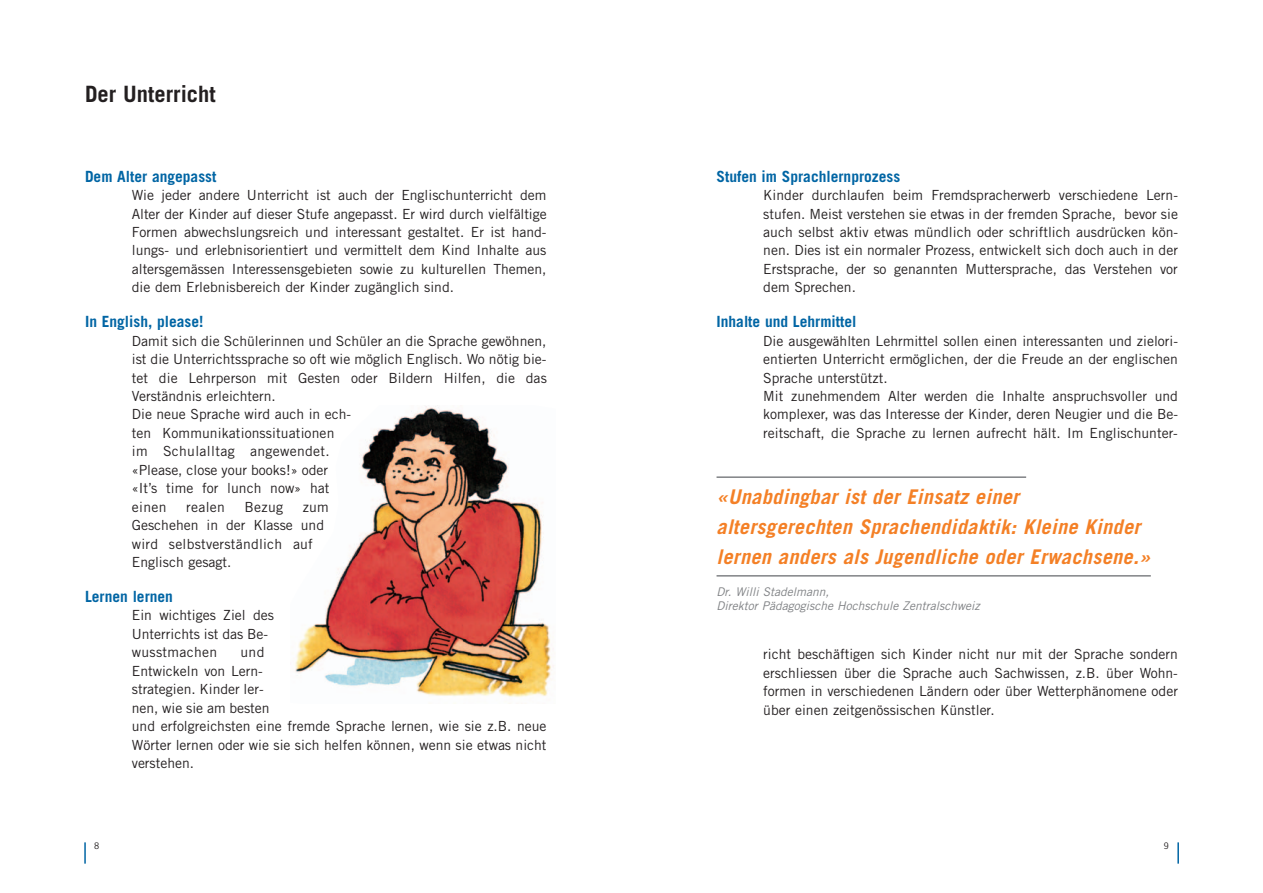
<style>
.page{position:relative;width:1263px;height:893px;background:#fff}
.page>*{position:absolute;margin:0;border:0;box-sizing:border-box;transform-origin:0 0}
.t1{font:700 22.5px "Trade Gothic";color:#231f20}
.t2{font:italic 700 20.25px/30px "Trade Gothic";letter-spacing:.015em;color:#f48026}
.t3{font:700 15.45px "Trade Gothic";color:#0065a4}
.t4{font:13.95px/18.5px "Trade Gothic";color:#231f20}
.t5{font:italic 12px/14.4px "Trade Gothic";color:#808285}
.t6{font:9.75px "Quay Sans";color:#231f20}
</style>
<div class="page">
<hr style="left:84px;top:842px;width:2px;height:22px;background:#0065a4">
<hr style="left:1177px;top:842px;width:2px;height:22px;background:#0065a4">
<img style="left:295px;top:406px;width:257px;height:298px">
<hr style="left:716px;top:476px;width:310px;height:2px;background:#808285">
<hr style="left:716px;top:575px;width:435px;height:2px;background:#808285">
<h1 class="t1" style="left:85px;top:85px;width:132px">Der Unterricht</h1>
<p class="t3" style="left:85px;top:170px;width:133px">Dem Alter angepasst</p>
<p class="t4" style="left:132px;top:187px;width:416px;text-align:justify">Wie jeder andere Unterricht ist auch der Englischunterricht dem Alter der Kinder auf dieser Stufe angepasst. Er wird durch vielfältige Formen abwechslungsreich und interessant gestaltet. Er ist hand&shy;lungs- und erlebnisorientiert und vermittelt dem Kind Inhalte aus altersgemässen Interessensgebieten sowie zu kulturellen Themen, die dem Erlebnisbereich der Kinder zugänglich sind.</p>
<p class="t3" style="left:85px;top:316px;width:120px">In English, please!</p>
<p class="t4" style="left:132px;top:333px;width:416px">Damit sich die Schülerinnen und Schüler an die Sprache gewöhnen, ist die Unterrichtssprache so oft wie möglich Englisch. Wo nötig bie&shy;tet die Lehrperson mit Gesten oder Bildern Hilfen, die das Verständnis erleichtern.<br>Die neue Sprache wird auch in ech-<br>ten Kommunikationssituationen<br>im Schulalltag angewendet.<br>«Please, close your books!» oder<br>«It’s time for lunch now» hat<br>einen</p>
<p class="t4" style="left:186px;top:499px;width:40px">realen</p>
<p class="t4" style="left:245px;top:499px;width:40px">Bezug</p>
<p class="t4" style="left:132px;top:499px;width:199px;text-indent:171px">zum<br>Geschehen in der Klasse und wird selbstverständlich auf<br>Englisch gesagt.</p>
<p class="t3" style="left:85px;top:591px;width:89px">Lernen lernen</p>
<p class="t4" style="left:132px;top:607px;width:144px">Ein wichtiges Ziel des<br>Unterrichts ist das Be&shy;wusstmachen</p>
<p class="t4" style="left:132px;top:644px;width:416px;text-indent:109px">und<br>Entwickeln von Lern-<br>strategien. Kinder ler-<br>nen, wie sie am besten<br>und erfolgreichsten eine fremde Sprache lernen, wie sie z.B. neue<br>Wörter lernen oder wie sie sich helfen können, wenn sie etwas nicht verstehen.</p>
<p class="t3" style="left:716px;top:170px;width:185px">Stufen im Sprachlernprozess</p>
<p class="t4" style="left:763px;top:187px;width:416px;text-align:justify">Kinder durchlaufen beim Fremdspracherwerb verschiedene Lern&shy;stufen. Meist verstehen sie etwas in der fremden Sprache, bevor sie auch selbst aktiv etwas mündlich oder schriftlich ausdrücken kön&shy;nen. Dies ist ein normaler Prozess, entwickelt sich doch auch in der Erstsprache, der so genannten Muttersprache, das Verstehen vor dem Sprechen.</p>
<p class="t3" style="left:716px;top:316px;width:141px">Inhalte und Lehrmittel</p>
<p class="t4" style="left:763px;top:333px;width:416px">Die ausgewählten Lehrmittel sollen einen interessanten und zielori&shy;entierten Unterricht ermöglichen, der die Freude an der englischen Sprache unterstützt.<br>Mit zunehmendem Alter werden die Inhalte anspruchsvoller und komplexer, was das Interesse der Kinder, deren Neugier und die Be&shy;reitschaft, die Sprache zu lernen aufrecht hält. Im Englischunter-</p>
<h2 class="t2" style="left:716px;top:483px;width:435px">«Unabdingbar ist der Einsatz einer altersgerechten Sprachendidaktik: Kleine Kinder lernen anders als Jugendliche oder Erwachsene.»</h2>
<p class="t5" style="left:716px;top:586px;width:265px">Dr. Willi Stadelmann,<br>Direktor Pädagogische Hochschule Zentralschweiz</p>
<p class="t4" style="left:763px;top:646px;width:416px;text-align:justify">richt beschäftigen sich Kinder nicht nur mit der Sprache sondern erschliessen über die Sprache auch Sachwissen, z.B. über Wohn&shy;formen in verschiedenen Ländern oder über Wetterphänomene oder über einen zeitgenössischen Künstler.</p>
<p class="t6" style="left:94px;top:840px;width:7px">8</p>
<p class="t6" style="left:1164px;top:840px;width:7px">9</p>
</div>
